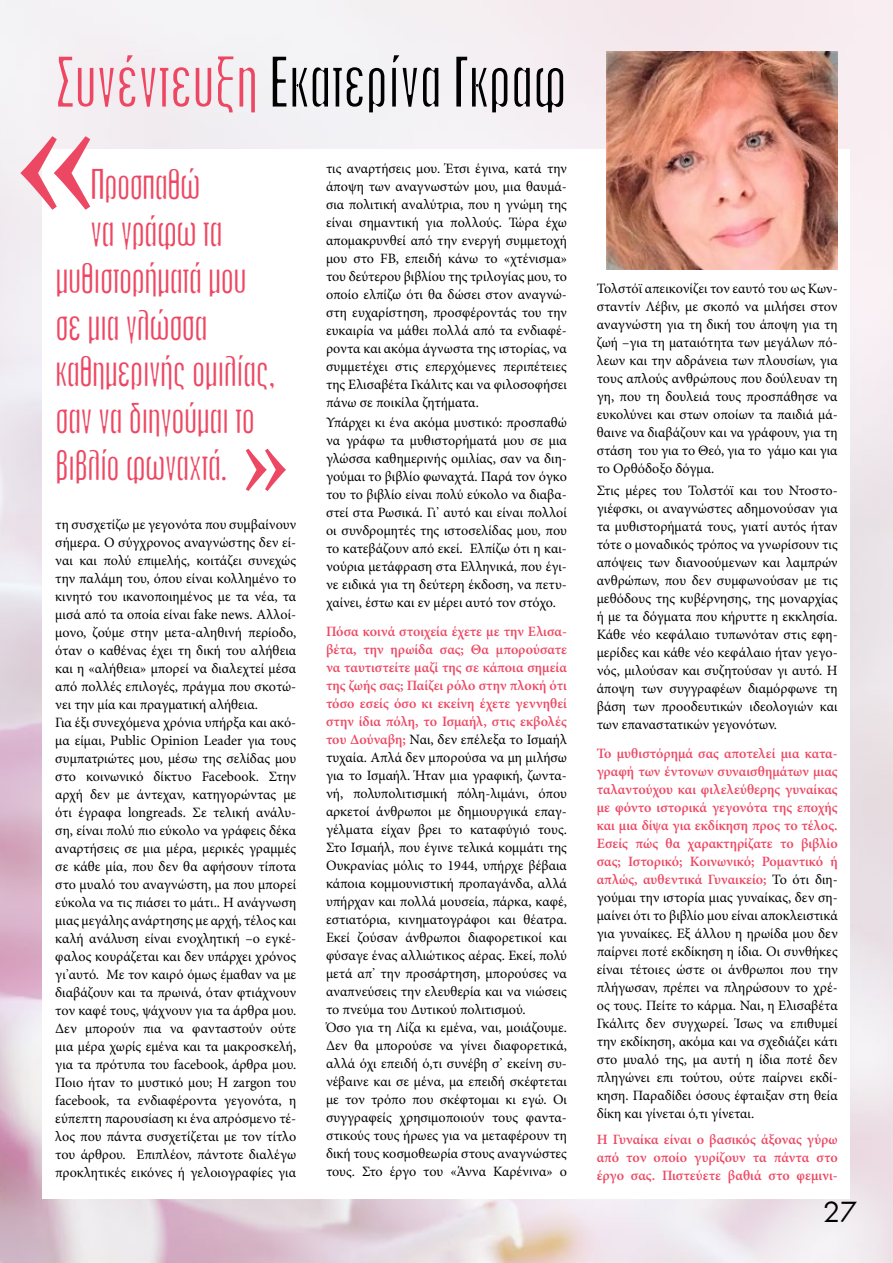
<style>
.page{position:relative;width:893px;height:1263px;background:#fff}
.page>*{position:absolute;margin:0;border:0;box-sizing:border-box;transform-origin:0 0}
.t1{font:64.5px "Eteokles Contrafos";letter-spacing:-.01em;color:#000}
.t2{font:39px "Eteokles Contrafos";letter-spacing:-.03em;color:#ed4863}
.t3{font:27px "PF Futura Neu";color:#000}
.t4{font:14.25px/18px "Minion Pro";color:#000;text-align:justify}
.t5{font:600 14.25px/18px "Minion Pro";color:#ed4863;text-align:justify}
.s1{color:#ed4863}
.s2{font-weight:600;color:#ed4863}
</style>
<div class="page">
<img style="left:0;top:0;width:893px;height:1263px">
<div style="left:43px;top:150px;width:807px;height:1049px;background:#fff"></div>
<img style="left:607px;top:52px;width:231px;height:217px">
<svg style="left:20px;top:136px;width:70px;height:74px"></svg>
<svg style="left:246px;top:449px;width:40px;height:42px"></svg>
<h1 class="t1" style="left:55px;top:44px;width:513px"><span class="s1">Συνέντευξη</span> Εκατερίνα Γκραφ</h1>
<h2 class="t2" style="left:90px;top:162px;width:112px">Προσπαθώ</h2>
<h2 class="t2" style="left:90px;top:208px;width:134px">να γράφω τα</h2>
<h2 class="t2" style="left:55px;top:255px;width:193px">μυθιστορήματά μου</h2>
<h2 class="t2" style="left:55px;top:302px;width:154px">σε μια γλώσσα</h2>
<h2 class="t2" style="left:55px;top:349px;width:222px">καθημερινής ομιλίας,</h2>
<h2 class="t2" style="left:55px;top:396px;width:201px">σαν να διηγούμαι το</h2>
<h2 class="t2" style="left:55px;top:442px;width:174px">βιβλίο φωναχτά.</h2>
<p class="t4" style="left:55px;top:516px;width:242px;text-align:left">τη συσχετίζω με γεγονότα που συμβαίνουν σήμερα. Ο σύγχρονος αναγνώστης δεν εί&shy;ναι και πολύ επιμελής, κοιτάζει συνεχώς την παλάμη του, όπου είναι κολλημένο το κινητό του ικανοποιημένος με τα νέα, τα μισά από τα οποία είναι fake news. Αλλοί&shy;μονο, ζούμε στην μετα-αληθινή περίοδο, όταν ο καθένας έχει τη δική του αλήθεια και η «αλήθεια» μπορεί να διαλεχτεί μέσα από πολλές επιλογές, πράγμα που σκοτώ&shy;νει την μία και πραγματική αλήθεια.<br>Για έξι συνεχόμενα χρόνια υπήρξα και ακό&shy;μα είμαι, Public Opinion Leader για τους συμπατριώτες μου, μέσω της σελίδας μου στο κοινωνικό δίκτυο Facebook. Στην αρχή δεν με άντεχαν, κατηγορώντας με ότι έγραφα longreads. Σε τελική ανάλυ&shy;ση, είναι πολύ πιο εύκολο να γράφεις δέκα αναρτήσεις σε μια μέρα, μερικές γραμμές σε κάθε μία, που δεν θα αφήσουν τίποτα στο μυαλό του αναγνώστη, μα που μπορεί εύκολα να τις πιάσει το μάτι.. Η ανάγνωση μιας μεγάλης ανάρτησης με αρχή, τέλος και καλή ανάλυση είναι ενοχλητική –ο εγκέ&shy;φαλος κουράζεται και δεν υπάρχει χρόνος γι’αυτό. Με τον καιρό όμως έμαθαν να με διαβάζουν και τα πρωινά, όταν φτιάχνουν τον καφέ τους, ψάχνουν για τα άρθρα μου.<br>Δεν μπορούν πια να φανταστούν ούτε μια μέρα χωρίς εμένα και τα μακροσκελή, για τα πρότυπα του facebook, άρθρα μου.<br>Ποιο ήταν το μυστικό μου; Η zargon του facebook, τα ενδιαφέροντα γεγονότα, η εύπεπτη παρουσίαση κι ένα απρόσμενο τέ&shy;λος που πάντα συσχετίζεται με τον τίτλο του άρθρου. Επιπλέον, πάντοτε διαλέγω προκλητικές εικόνες ή γελοιογραφίες για</p>
<p class="t4" style="left:326px;top:159px;width:242px">τις αναρτήσεις μου. Έτσι έγινα, κατά την άποψη των αναγνωστών μου, μια θαυμά&shy;σια πολιτική αναλύτρια, που η γνώμη της είναι σημαντική για πολλούς. Τώρα έχω απομακρυνθεί από την ενεργή συμμετοχή μου στο FB, επειδή κάνω το «χτένισμα» του δεύτερου βιβλίου της τριλογίας μου, το οποίο ελπίζω ότι θα δώσει στον αναγνώ&shy;στη ευχαρίστηση, προσφέροντάς του την ευκαιρία να μάθει πολλά από τα ενδιαφέ&shy;ροντα και ακόμα άγνωστα της ιστορίας, να συμμετέχει στις επερχόμενες περιπέτειες της Ελισαβέτα Γκάλιτς και να φιλοσοφήσει πάνω σε ποικίλα ζητήματα.</p>
<p class="t4" style="left:326px;top:413px;width:242px">Υπάρχει κι ένα ακόμα μυστικό: προσπαθώ να γράφω τα μυθιστορήματά μου σε μια γλώσσα καθημερινής ομιλίας, σαν να διη&shy;γούμαι το βιβλίο φωναχτά. Παρά τον όγκο του το βιβλίο είναι πολύ εύκολο να διαβα&shy;στεί στα Ρωσικά. Γι’ αυτό και είναι πολλοί οι συνδρομητές της ιστοσελίδας μου, που το κατεβάζουν από εκεί. Ελπίζω ότι η και&shy;νούρια μετάφραση στα Ελληνικά, που έγι&shy;νε ειδικά για τη δεύτερη έκδοση, να πετυ&shy;χαίνει, έστω και εν μέρει αυτό τον στόχο.</p>
<p class="t4" style="left:326px;top:622px;width:242px;text-align:left"><span class="s2">Πόσα κοινά στοιχεία έχετε με την Ελισα&shy;βέτα, την ηρωίδα σας; Θα μπορούσατε να ταυτιστείτε μαζί της σε κάποια σημεία της ζωής σας; Παίζει ρόλο στην πλοκή ότι τόσο εσείς όσο κι εκείνη έχετε γεννηθεί στην ίδια πόλη, το Ισμαήλ, στις εκβολές του Δούναβη;</span> Ναι, δεν επέλεξα το Ισμαήλ τυχαία. Απλά δεν μπορούσα να μη μιλήσω για το Ισμαήλ. Ήταν μια γραφική, ζωντα&shy;νή, πολυπολιτισμική πόλη-λιμάνι, όπου αρκετοί άνθρωποι με δημιουργικά επαγ&shy;γέλματα είχαν βρει το καταφύγιό τους.<br>Στο Ισμαήλ, που έγινε τελικά κομμάτι της Ουκρανίας μόλις το 1944, υπήρχε βέβαια κάποια κομμουνιστική προπαγάνδα, αλλά υπήρχαν και πολλά μουσεία, πάρκα, καφέ, εστιατόρια, κινηματογράφοι και θέατρα.<br>Εκεί ζούσαν άνθρωποι διαφορετικοί και φύσαγε ένας αλλιώτικος αέρας. Εκεί, πολύ μετά απ’ την προσάρτηση, μπορούσες να αναπνεύσεις την ελευθερία και να νιώσεις το πνεύμα του Δυτικού πολιτισμού.<br>Όσο για τη Λίζα κι εμένα, ναι, μοιάζουμε.<br>Δεν θα μπορούσε να γίνει διαφορετικά, αλλά όχι επειδή ό,τι συνέβη σ’ εκείνη συ&shy;νέβαινε και σε μένα, μα επειδή σκέφτεται με τον τρόπο που σκέφτομαι κι εγώ. Οι συγγραφείς χρησιμοποιούν τους φαντα&shy;στικούς τους ήρωες για να μεταφέρουν τη δική τους κοσμοθεωρία στους αναγνώστες τους. Στο έργο του «Άννα Καρένινα» ο</p>
<p class="t4" style="left:597px;top:279px;width:242px">Τολστόϊ απεικονίζει τον εαυτό του ως Κων&shy;σταντίν Λέβιν, με σκοπό να μιλήσει στον αναγνώστη για τη δική του άποψη για τη ζωή –για τη ματαιότητα των μεγάλων πό&shy;λεων και την αδράνεια των πλουσίων, για τους απλούς ανθρώπους που δούλευαν τη γη, που τη δουλειά τους προσπάθησε να ευκολύνει και στων οποίων τα παιδιά μά&shy;θαινε να διαβάζουν και να γράφουν, για τη στάση του για το Θεό, για το γάμο και για το Ορθόδοξο δόγμα.</p>
<p class="t4" style="left:597px;top:481px;width:242px">Στις μέρες του Τολστόϊ και του Ντοστο&shy;γιέφσκι, οι αναγνώστες αδημονούσαν για τα μυθιστορήματά τους, γιατί αυτός ήταν τότε ο μοναδικός τρόπος να γνωρίσουν τις απόψεις των διανοούμενων και λαμπρών ανθρώπων, που δεν συμφωνούσαν με τις μεθόδους της κυβέρνησης, της μοναρχίας ή με τα δόγματα που κήρυττε η εκκλησία.<br>Κάθε νέο κεφάλαιο τυπωνόταν στις εφη&shy;μερίδες και κάθε νέο κεφάλαιο ήταν γεγο&shy;νός, μιλούσαν και συζητούσαν γι αυτό. Η άποψη των συγγραφέων διαμόρφωνε τη βάση των προοδευτικών ιδεολογιών και των επαναστατικών γεγονότων.</p>
<p class="t4" style="left:597px;top:744px;width:242px"><span class="s2">Το μυθιστόρημά σας αποτελεί μια κατα&shy;γραφή των έντονων συναισθημάτων μιας ταλαντούχου και φιλελεύθερης γυναίκας με φόντο ιστορικά γεγονότα της εποχής και μια δίψα για εκδίκηση προς το τέλος.<br>Εσείς πώς θα χαρακτηρίζατε το βιβλίο σας; Ιστορικό; Κοινωνικό; Ρομαντικό ή απλώς, αυθεντικά Γυναικείο;</span> Το ότι διη&shy;γούμαι την ιστορία μιας γυναίκας, δεν ση&shy;μαίνει ότι το βιβλίο μου είναι αποκλειστικά για γυναίκες. Εξ άλλου η ηρωίδα μου δεν παίρνει ποτέ εκδίκηση η ίδια. Οι συνθήκες είναι τέτοιες ώστε οι άνθρωποι που την πλήγωσαν, πρέπει να πληρώσουν το χρέ&shy;ος τους. Πείτε το κάρμα. Ναι, η Ελισαβέτα Γκάλιτς δεν συγχωρεί. Ίσως να επιθυμεί την εκδίκηση, ακόμα και να σχεδιάζει κάτι στο μυαλό της, μα αυτή η ίδια ποτέ δεν πληγώνει επι τούτου, ούτε παίρνει εκδί&shy;κηση. Παραδίδει όσους έφταιξαν στη θεία δίκη και γίνεται ό,τι γίνεται.</p>
<p class="t5" style="left:597px;top:1130px;width:242px">Η Γυναίκα είναι ο βασικός άξονας γύρω από τον οποίο γυρίζουν τα πάντα στο έργο σας. Πιστεύετε βαθιά στο φεμινι-</p>
<h3 class="t3" style="left:823px;top:1194px;width:36px">27</h3>
</div>
